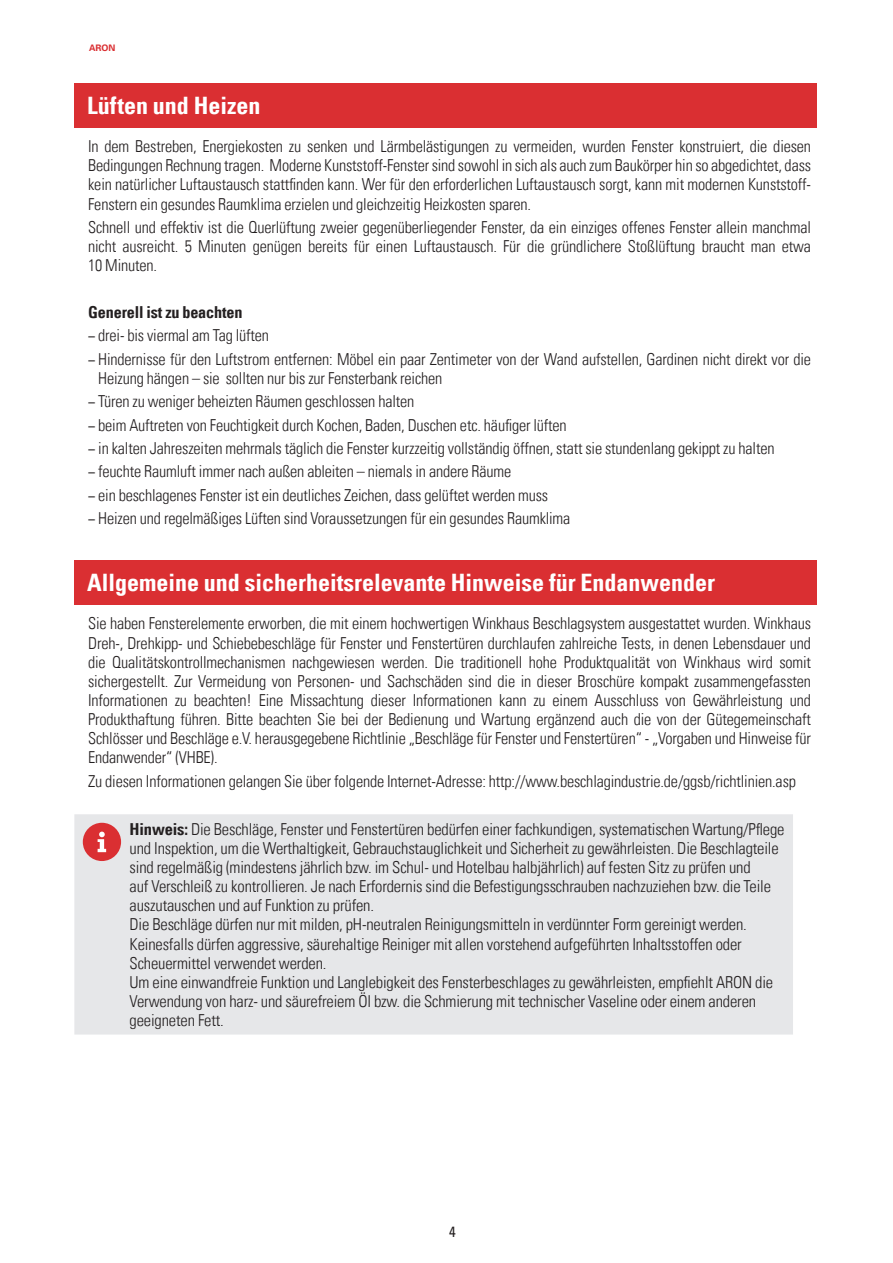
<style>
.page{position:relative;width:893px;height:1263px;background:#fff}
.page>*{position:absolute;margin:0;border:0;box-sizing:border-box;transform-origin:0 0}
.t1{font:24px "Univers Com 67 Bold Cond";color:#fff}
.t2{font:16.5px/19.2px "Univers Com 47 Light Cond";letter-spacing:-.01em;color:#231f20;text-align:justify}
.t3{font:16.5px "Univers Com 67 Bold Cond";letter-spacing:-.01em;color:#231f20}
.t4{font:condensed 15px "Univers Com 57";color:#231f20}
.t5{font:700 9px "Univers Com 65";color:#da2f32}
.s1{font-family:"Univers Com 67 Bold Cond"}
</style>
<div class="page">
<div style="left:74px;top:83px;width:742px;height:44px;background:#da2f32"></div>
<div style="left:74px;top:560px;width:742px;height:45px;background:#da2f32"></div>
<div style="left:74px;top:814px;width:719px;height:220px;background:#e6e7e9"></div>
<div style="left:83px;top:823px;width:38px;height:38px;background:#da2f32;border-radius:50%"></div>
<svg style="left:98px;top:832px;width:8px;height:20px"></svg>
<p class="t5" style="left:89px;top:42px;width:28px">ARON</p>
<h1 class="t1" style="left:87px;top:91px;width:175px">Lüften und Heizen</h1>
<p class="t2" style="left:88px;top:137px;width:724px">In dem Bestreben, Energiekosten zu senken und Lärmbelästigungen zu vermeiden, wurden Fenster konstruiert, die diesen Bedingungen Rechnung tragen. Moderne Kunststoff-Fenster sind sowohl in sich als auch zum Baukörper hin so abgedichtet, dass kein natürlicher Luftaustausch stattfinden kann. Wer für den erforderlichen Luftaustausch sorgt, kann mit modernen Kunststoff-Fenstern ein gesundes Raumklima erzielen und gleichzeitig Heizkosten sparen.</p>
<p class="t2" style="left:88px;top:218px;width:724px">Schnell und effektiv ist die Querlüftung zweier gegenüberliegender Fenster, da ein einziges offenes Fenster allein manchmal nicht ausreicht. 5 Minuten genügen bereits für einen Luftaustausch. Für die gründlichere Stoßlüftung braucht man etwa 10 Minuten.</p>
<p class="t3" style="left:88px;top:302px;width:156px">Generell ist zu beachten</p>
<p class="t2" style="left:88px;top:324px;width:724px;line-height:23.4px">− drei- bis viermal am Tag lüften<br>− Hindernisse für den Luftstrom entfernen: Möbel ein paar Zentimeter von der Wand aufstellen, Gardinen nicht direkt vor die</p>
<p class="t2" style="left:88px;top:366px;width:688px;line-height:23.4px;text-align:left;text-indent:10px">Heizung hängen – sie sollten nur bis zur Fensterbank reichen<br>− Türen zu weniger beheizten Räumen geschlossen halten<br>− beim Auftreten von Feuchtigkeit durch Kochen, Baden, Duschen etc. häufiger lüften<br>− in kalten Jahreszeiten mehrmals täglich die Fenster kurzzeitig vollständig öffnen, statt sie stundenlang gekippt zu halten − feuchte Raumluft immer nach außen ableiten – niemals in andere Räume<br>− ein beschlagenes Fenster ist ein deutliches Zeichen, dass gelüftet werden muss<br>− Heizen und regelmäßiges Lüften sind Voraussetzungen für ein gesundes Raumklima</p>
<h1 class="t1" style="left:87px;top:568px;width:629px">Allgemeine und sicherheitsrelevante Hinweise für Endanwender</h1>
<p class="t2" style="left:88px;top:614px;width:724px">Sie haben Fensterelemente erworben, die mit einem hochwertigen Winkhaus Beschlagsystem ausgestattet wurden. Winkhaus Dreh-, Drehkipp- und Schiebebeschläge für Fenster und Fenstertüren durchlaufen zahlreiche Tests, in denen Lebensdauer und die Qualitätskontrollmechanismen nachgewiesen werden. Die traditionell hohe Produktqualität von Winkhaus wird somit sichergestellt. Zur Vermeidung von Personen- und Sachschäden sind die in dieser Broschüre kompakt zusammengefassten Informationen zu beachten! Eine Missachtung dieser Informationen kann zu einem Ausschluss von Gewährleistung und Produkthaftung führen. Bitte beachten Sie bei der Bedienung und Wartung ergänzend auch die von der Gütegemeinschaft Schlösser und Beschläge e.V. herausgegebene Richtlinie „Beschläge für Fenster und Fenstertüren“ - „Vorgaben und Hinweise für Endanwender“ (VHBE).</p>
<p class="t2" style="left:88px;top:771px;width:709px">Zu diesen Informationen gelangen Sie über folgende Internet-Adresse: http://www.beschlagindustrie.de/ggsb/richtlinien.asp</p>
<p class="t2" style="left:130px;top:819px;width:656px;text-align:left"><span class="s1">Hinweis:</span> Die Beschläge, Fenster und Fenstertüren bedürfen einer fachkundigen, systematischen Wartung/Pflege und Inspektion, um die Werthaltigkeit, Gebrauchstauglichkeit und Sicherheit zu gewährleisten. Die Beschlagteile sind regelmäßig (mindestens jährlich bzw. im Schul- und Hotelbau halbjährlich) auf festen Sitz zu prüfen und<br>auf Verschleiß zu kontrollieren. Je nach Erfordernis sind die Befestigungsschrauben nachzuziehen bzw. die Teile auszutauschen und auf Funktion zu prüfen.<br>Die Beschläge dürfen nur mit milden, pH-neutralen Reinigungsmitteln in verdünnter Form gereinigt werden.<br>Keinesfalls dürfen aggressive, säurehaltige Reiniger mit allen vorstehend aufgeführten Inhaltsstoffen oder Scheuermittel verwendet werden.<br>Um eine einwandfreie Funktion und Langlebigkeit des Fensterbeschlages zu gewährleisten, empfiehlt ARON die Verwendung von harz- und säurefreiem Öl bzw. die Schmierung mit technischer Vaseline oder einem anderen geeigneten Fett.</p>
<p class="t4" style="left:449px;top:1222px;width:8px">4</p>
</div>
